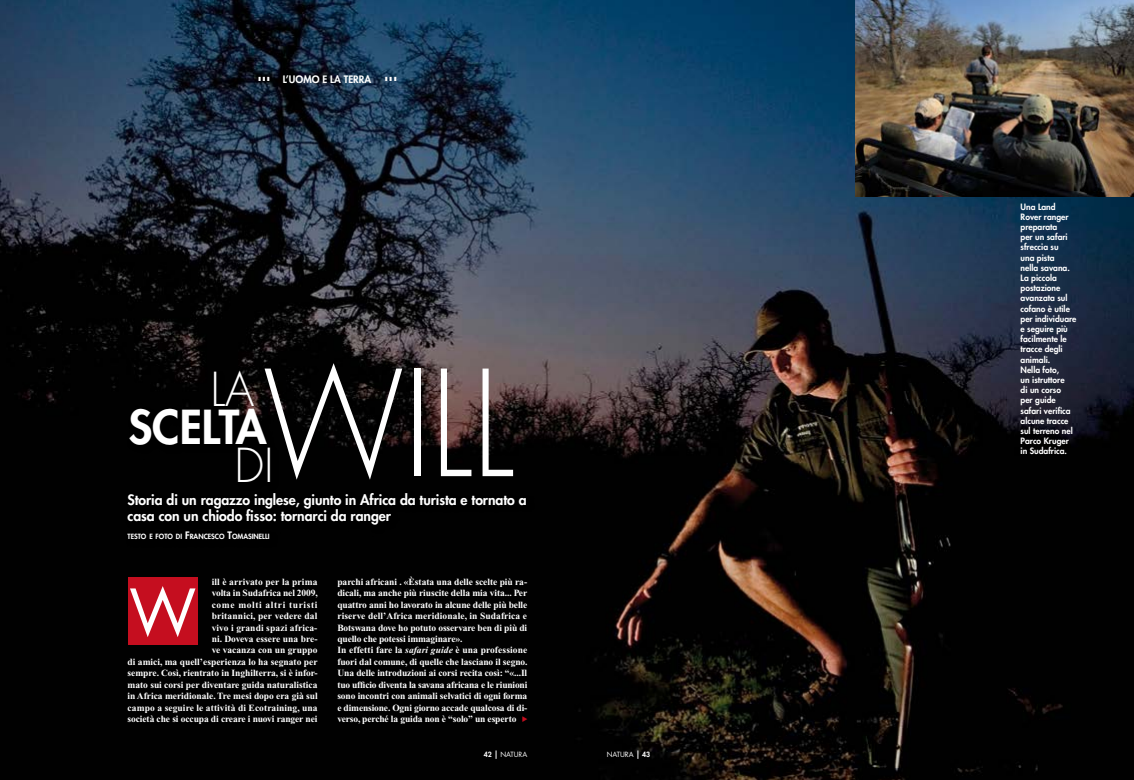
<style>
.page{position:relative;width:1134px;height:780px;background:#fff}
.page>*{position:absolute;margin:0;border:0;box-sizing:border-box;transform-origin:0 0}
.t1{font:300 142.6px "Futura";color:#fff;scale:.89 1}
.t2{font:61.5px "Futura";color:#fff}
.t3{font:800 45.5px "Futura";color:#fff}
.t4{font:300 45.5px "Futura";color:#fff}
.t5{font:800 14px/16.8px "Futura";letter-spacing:-.005em;color:#fff}
.t6{font:800 10px "Futura";color:#fff}
.t7{font:700 9.5px/11.4px "Times New Roman";letter-spacing:-.01em;color:#fff;text-align:right}
.t8{font:800 8.5px/10.2px "Futura";color:#fff}
.t9{font:800 7px "Futura";color:#fff}
.t10{font:7px "Futura";color:#fff}
.s1{font-size:10px}
.s2{font-style:italic}
.s3{font-weight:800}
</style>
<div class="page">
<img style="left:0;top:0;width:1134px;height:780px">
<div style="left:128px;top:577px;width:70px;height:67px;background:#c50e1f"></div>
<div style="left:128px;top:370px;width:151px;height:121px;background:#000"></div>
<div style="left:125px;top:489px;width:409px;height:58px;background:#000"></div>
<img style="left:855px;top:0;width:279px;height:197px">
<svg style="left:259px;top:77px;width:11px;height:5px"></svg>
<svg style="left:385px;top:77px;width:11px;height:5px"></svg>
<svg style="left:523px;top:716px;width:5px;height:6px"></svg>
<p class="t6" style="left:283px;top:73px;width:90px">L’UOMO E LA TERRA</p>
<h1 class="t1" style="left:263px;top:337px;width:283px">WILL</h1>
<h3 class="t4" style="left:210px;top:361px;width:46px">LA</h3>
<h3 class="t3" style="left:128px;top:398px;width:140px">SCELTA</h3>
<h3 class="t4" style="left:235px;top:437px;width:41px">DI</h3>
<h3 class="t5" style="left:128px;top:491px;width:401px">Storia di un ragazzo inglese, giunto in Africa da turista e tornato a casa con un chiodo fisso: tornarci da ranger</h3>
<p class="t9" style="left:128px;top:532px;width:144px">TESTO E FOTO DI <span class="s1">F</span>RANCESCO <span class="s1">T</span>OMASINELLI</p>
<p class="t7" style="left:128px;top:576px;width:192px">ill è arrivato per la prima<br>volta in Sudafrica nel 2009,<br>come molti altri turisti<br>britannici, per vedere dal<br>vivo i grandi spazi africa-<br>ni. Doveva essere una bre-<br>ve vacanza con un gruppo<br>di amici, ma quell’esperienza lo ha segnato per sempre. Così, rientrato in Inghilterra, si è infor&shy;mato sui corsi per diventare guida naturalistica in Africa meridionale. Tre mesi dopo era già sul campo a seguire le attività di Ecotraining, una società che si occupa di creare i nuovi ranger nei</p>
<p class="t7" style="left:337px;top:576px;width:192px;text-align:left">parchi africani . «Èstata una delle scelte più ra&shy;dicali, ma anche più riuscite della mia vita... Per quattro anni ho lavorato in alcune delle più belle riserve dell’Africa meridionale, in Sudafrica e Botswana dove ho potuto osservare ben di più di quello che potessi immaginare».<br>In effetti fare la <span class="s2">safari guide</span> è una professione fuori dal comune, di quelle che lasciano il segno.<br>Una delle introduzioni ai corsi recita così: “«...Il tuo ufficio diventa la savana africana e le riunioni sono incontri con animali selvatici di ogni forma e dimensione. Ogni giorno accade qualcosa di di&shy;verso, perché la guida non è “solo” un esperto</p>
<h2 class="t2" style="left:129px;top:573px;width:69px">W</h2>
<p class="t10" style="left:484px;top:750px;width:45px"><span class="s3">42</span> NATURA</p>
<p class="t10" style="left:607px;top:750px;width:45px">NATURA <span class="s3">43</span></p>
<p class="t8" style="left:1020px;top:201px;width:57px">Una Land<br>Rover ranger preparata<br>per un safari sfreccia su<br>una pista<br>nella savana.<br>La piccola postazione avanzata sul cofano è utile per individuare e seguire più facilmente le tracce degli animali.<br>Nella foto,<br>un istruttore<br>di un corso<br>per guide safari verifica alcune tracce sul terreno nel<br>Parco Kruger</p>
<p class="t8" style="left:1020px;top:446px;width:48px">in Sudafrica.</p>
</div>
